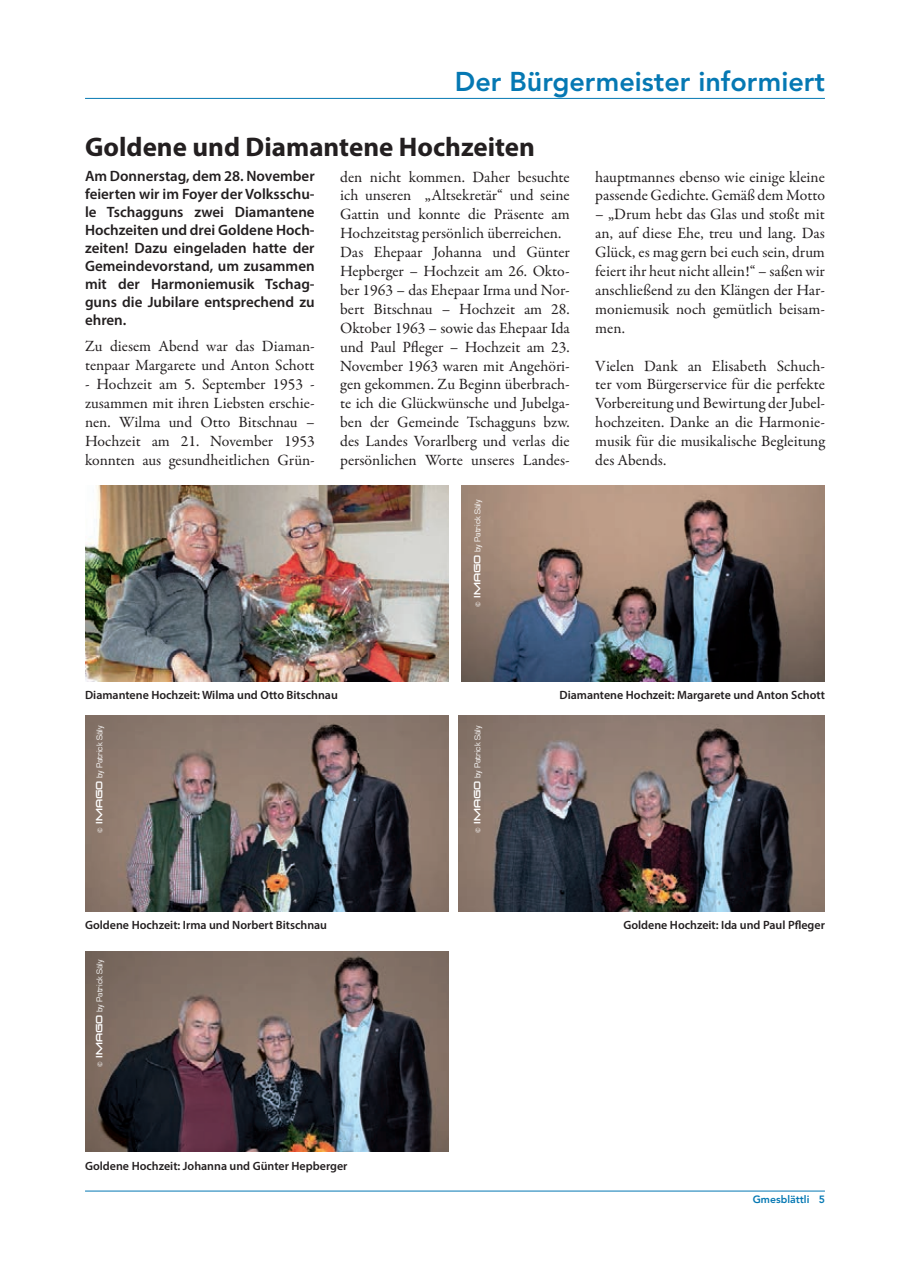
<style>
.page{position:relative;width:910px;height:1280px;background:#fff}
.page>*{position:absolute;margin:0;border:0;box-sizing:border-box;transform-origin:0 0}
.Headline{font:700 27px "Myriad Pro";color:#231f20}
.Laufender_Text{font:800 27px "Avenir";color:#0578b3}
.Laufender_Text-2{font:15.75px/18.9px "Garamond Premr Pro";color:#231f20;text-align:justify}
.Vorspann{font:600 15px/18px "Myriad Pro";color:#231f20;text-align:justify}
.Bildtext_linksbündig{font:600 12px "Myriad Pro";color:#231f20}
.t1{font:800 10.5px "Avenir";color:#0578b3}
.t2{font:8.7px "Eurostile";color:#fff}
.s1{font-family:"Venus Rising"}
</style>
<div class="page">
<hr style="left:85px;top:98px;width:740px;height:1px;background:#0578b3">
<hr style="left:85px;top:1191px;width:740px;height:1px;background:#0578b3">
<img style="left:461px;top:486px;width:364px;height:195px">
<img style="left:85px;top:716px;width:364px;height:195px">
<img style="left:85px;top:951px;width:364px;height:200px">
<img style="left:85px;top:486px;width:364px;height:195px">
<img style="left:458px;top:716px;width:367px;height:195px">
<p class="Laufender_Text" style="left:455px;top:65px;width:371px">Der Bürgermeister informiert</p>
<p class="Headline" style="left:85px;top:130px;width:451px">Goldene und Diamantene Hochzeiten</p>
<p class="Vorspann" style="left:85px;top:167px;width:231px">Am Donnerstag, dem 28. November feierten wir im Foyer der Volksschu&shy;le Tschagguns zwei Diamantene Hochzeiten und drei Goldene Hoch&shy;zeiten! Dazu eingeladen hatte der Gemeindevorstand, um zusammen mit der Harmoniemusik Tschag&shy;guns die Jubilare entsprechend zu ehren.</p>
<p class="Laufender_Text-2" style="left:85px;top:337px;width:231px">Zu diesem Abend war das Diaman&shy;tenpaar Margarete und Anton Schott</p>
<p class="Laufender_Text-2" style="left:85px;top:375px;width:231px">- Hochzeit am 5. September 1953 - zusammen mit ihren Liebsten erschie&shy;nen. Wilma und Otto Bitschnau – Hochzeit am 21. November 1953 konnten aus gesundheitlichen Grün-</p>
<p class="Laufender_Text-2" style="left:340px;top:167px;width:231px">den nicht kommen. Daher besuchte ich unseren „Altsekretär“ und seine Gattin und konnte die Präsente am Hochzeitstag persönlich überreichen.</p>
<p class="Laufender_Text-2" style="left:340px;top:243px;width:231px">Das Ehepaar Johanna und Günter Hepberger – Hochzeit am 26. Okto&shy;ber 1963 – das Ehepaar Irma und Nor&shy;bert Bitschnau – Hochzeit am 28.<br>Oktober 1963 – sowie das Ehepaar Ida und Paul Pfleger – Hochzeit am 23.<br>November 1963 waren mit Angehöri&shy;gen gekommen. Zu Beginn überbrach&shy;te ich die Glückwünsche und Jubelga&shy;ben der Gemeinde Tschagguns bzw. des Landes Vorarlberg und verlas die persönlichen Worte unseres Landes-</p>
<p class="t2" style="left:473px;top:607px;width:109px;rotate:-90deg"><span class="s1">© imago</span> by Patrick Säly</p>
<p class="Laufender_Text-2" style="left:595px;top:167px;width:231px">hauptmannes ebenso wie einige kleine passende Gedichte. Gemäß dem Motto</p>
<p class="Laufender_Text-2" style="left:595px;top:205px;width:231px">– „Drum hebt das Glas und stoßt mit an, auf diese Ehe, treu und lang. Das Glück, es mag gern bei euch sein, drum feiert ihr heut nicht allein!“ – saßen wir anschließend zu den Klängen der Har&shy;moniemusik noch gemütlich beisam&shy;men.</p>
<p class="Laufender_Text-2" style="left:595px;top:356px;width:231px">Vielen Dank an Elisabeth Schuch&shy;ter vom Bürgerservice für die perfekte Vorbereitung und Bewirtung der Jubel&shy;hochzeiten. Danke an die Harmonie&shy;musik für die musikalische Begleitung des Abends.</p>
<p class="Bildtext_linksbündig" style="left:85px;top:687px;width:254px">Diamantene Hochzeit: Wilma und Otto Bitschnau</p>
<p class="Bildtext_linksbündig" style="left:559px;top:687px;width:267px">Diamantene Hochzeit: Margarete und Anton Schott</p>
<p class="t2" style="left:95px;top:833px;width:109px;rotate:-90deg"><span class="s1">© imago</span> by Patrick Säly</p>
<p class="t2" style="left:473px;top:833px;width:109px;rotate:-90deg"><span class="s1">© imago</span> by Patrick Säly</p>
<p class="Bildtext_linksbündig" style="left:85px;top:917px;width:244px">Goldene Hochzeit: Irma und Norbert Bitschnau</p>
<p class="Bildtext_linksbündig" style="left:623px;top:917px;width:203px">Goldene Hochzeit: Ida und Paul Pfleger</p>
<p class="t2" style="left:95px;top:1067px;width:109px;rotate:-90deg"><span class="s1">© imago</span> by Patrick Säly</p>
<p class="Bildtext_linksbündig" style="left:85px;top:1158px;width:264px">Goldene Hochzeit: Johanna und Günter Hepberger</p>
<p class="t1" style="left:753px;top:1193px;width:74px">Gmesblättli 5</p>
</div>
